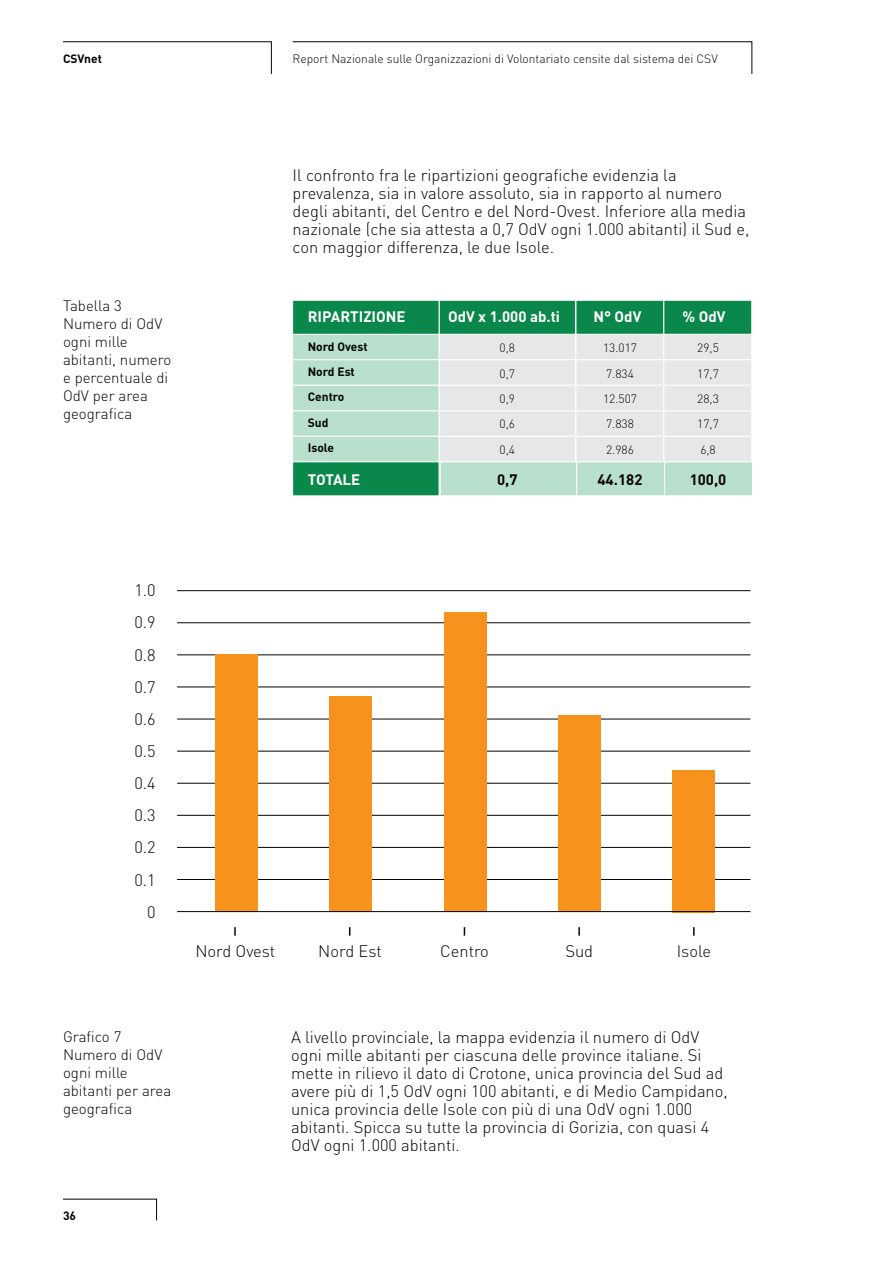
<style>
.page{position:relative;width:893px;height:1263px;background:#fff}
.page>*{position:absolute;margin:0;border:0;box-sizing:border-box;transform-origin:0 0}
.t1{font:300 16.5px/32.1px "DIN Pro";color:#040503}
.t2{font:300 15px/18px "DIN Pro";color:#040503}
.t3{font:700 15px "DIN Pro";color:#fff}
.t4{font:700 15px "DIN Pro";color:#040503}
.t5{font:300 12px/25.5px "DIN Pro";color:#040503;text-align:justify}
.t6{font:700 12px/25.2px "DIN Pro";color:#040503}
</style>
<div class="page">
<div style="left:439px;top:334px;width:137px;height:26px;background:#e6e7e9;border:1px solid #fff"></div>
<div style="left:576px;top:334px;width:88px;height:26px;background:#e6e7e9;border:1px solid #fff"></div>
<div style="left:664px;top:334px;width:88px;height:26px;background:#e6e7e9;border:1px solid #fff"></div>
<div style="left:292px;top:334px;width:147px;height:26px;background:#b9e0cc;border:1px solid #fff"></div>
<div style="left:439px;top:360px;width:137px;height:25px;background:#e6e7e9"></div>
<div style="left:576px;top:360px;width:88px;height:25px;background:#e6e7e9;border:1px solid #fff"></div>
<div style="left:664px;top:360px;width:88px;height:25px;background:#e6e7e9"></div>
<div style="left:292px;top:360px;width:147px;height:25px;background:#b9e0cc;border:1px solid #fff"></div>
<div style="left:439px;top:385px;width:137px;height:26px;background:#e6e7e9;border:1px solid #fff"></div>
<div style="left:576px;top:385px;width:88px;height:26px;background:#e6e7e9;border:1px solid #fff"></div>
<div style="left:664px;top:385px;width:88px;height:26px;background:#e6e7e9;border:1px solid #fff"></div>
<div style="left:292px;top:385px;width:147px;height:26px;background:#b9e0cc;border:1px solid #fff"></div>
<div style="left:439px;top:411px;width:137px;height:25px;background:#e6e7e9"></div>
<div style="left:576px;top:411px;width:88px;height:25px;background:#e6e7e9;border:1px solid #fff"></div>
<div style="left:664px;top:411px;width:88px;height:25px;background:#e6e7e9"></div>
<div style="left:292px;top:411px;width:147px;height:25px;background:#b9e0cc;border:1px solid #fff"></div>
<div style="left:439px;top:436px;width:137px;height:26px;background:#e6e7e9;border:1px solid #fff"></div>
<div style="left:576px;top:436px;width:88px;height:26px;background:#e6e7e9;border:1px solid #fff"></div>
<div style="left:664px;top:436px;width:88px;height:26px;background:#e6e7e9;border:1px solid #fff"></div>
<div style="left:292px;top:436px;width:147px;height:26px;background:#b9e0cc;border:1px solid #fff"></div>
<div style="left:439px;top:300px;width:137px;height:34px;background:#0a874a;border:1px solid #fff"></div>
<div style="left:576px;top:300px;width:88px;height:34px;background:#0a874a;border:1px solid #fff"></div>
<div style="left:664px;top:300px;width:88px;height:34px;background:#0a874a;border:1px solid #fff"></div>
<div style="left:292px;top:300px;width:147px;height:34px;background:#0a874a;border:1px solid #fff"></div>
<div style="left:440px;top:462px;width:137px;height:34px;background:#b9e0cc;border:1px solid #fff"></div>
<div style="left:576px;top:462px;width:89px;height:34px;background:#b9e0cc;border:1px solid #fff"></div>
<div style="left:664px;top:462px;width:89px;height:34px;background:#b9e0cc;border:1px solid #fff"></div>
<div style="left:292px;top:462px;width:147px;height:34px;background:#0a874a"></div>
<hr style="left:177px;top:879px;width:573px;height:1px;background:#040503">
<hr style="left:177px;top:847px;width:573px;height:1px;background:#040503">
<hr style="left:177px;top:815px;width:573px;height:1px;background:#040503">
<hr style="left:177px;top:751px;width:573px;height:1px;background:#040503">
<hr style="left:177px;top:783px;width:573px;height:1px;background:#040503">
<hr style="left:177px;top:719px;width:573px;height:1px;background:#040503">
<hr style="left:177px;top:686px;width:573px;height:1px;background:#040503">
<hr style="left:177px;top:654px;width:573px;height:1px;background:#040503">
<hr style="left:177px;top:622px;width:573px;height:1px;background:#040503">
<hr style="left:177px;top:590px;width:573px;height:1px;background:#040503">
<div style="left:215px;top:654px;width:43px;height:257px;background:#f7931d"></div>
<div style="left:673px;top:770px;width:42px;height:142px;background:#f7931d"></div>
<div style="left:329px;top:696px;width:43px;height:215px;background:#f7931d"></div>
<div style="left:444px;top:612px;width:42px;height:299px;background:#f7931d"></div>
<div style="left:558px;top:715px;width:43px;height:196px;background:#f7931d"></div>
<svg style="left:234px;top:927px;width:2px;height:9px"></svg>
<svg style="left:578px;top:927px;width:2px;height:9px"></svg>
<svg style="left:693px;top:927px;width:2px;height:9px"></svg>
<hr style="left:177px;top:911px;width:573px;height:1px;background:#040503">
<svg style="left:63px;top:41px;width:209px;height:33px"></svg>
<svg style="left:292px;top:41px;width:461px;height:33px"></svg>
<svg style="left:63px;top:1198px;width:94px;height:23px"></svg>
<p class="t6" style="left:63px;top:46px;width:40px">CSVnet</p>
<p class="t5" style="left:293px;top:46px;width:427px">Report Nazionale sulle Organizzazioni di Volontariato censite dal sistema dei CSV</p>
<p class="t2" style="left:63px;top:296px;width:110px">Tabella 3<br>Numero di OdV ogni mille abitanti, numero e percentuale di<br>OdV per area geografica</p>
<p class="t1" style="left:293px;top:165px;width:458px;line-height:18px">Il confronto fra le ripartizioni geografiche evidenzia la prevalenza, sia in valore assoluto, sia in rapporto al numero degli abitanti, del Centro e del Nord-Ovest. Inferiore alla media nazionale (che sia attesta a 0,7 OdV ogni 1.000 abitanti) il Sud e, con maggior differenza, le due Isole.</p>
<p class="t3" style="left:308px;top:306px;width:99px">RIPARTIZIONE</p>
<p class="t3" style="left:448px;top:306px;width:114px">OdV x 1.000 ab.ti</p>
<p class="t3" style="left:593px;top:306px;width:50px">N° OdV</p>
<p class="t3" style="left:682px;top:306px;width:44px">% OdV</p>
<p class="t6" style="left:308px;top:334px;width:61px">Nord Ovest<br>Nord Est<br>Centro<br>Sud<br>Isole</p>
<p class="t5" style="left:500px;top:334px;width:17px">0,8<br>0,7<br>0,9<br>0,6<br>0,4</p>
<p class="t4" style="left:497px;top:469px;width:22px">0,7</p>
<p class="t3" style="left:308px;top:469px;width:54px">TOTALE</p>
<p class="t5" style="left:603px;top:334px;width:36px;text-align:left">13.017<br>7.834<br>12.507<br>7.838<br>2.986</p>
<p class="t4" style="left:597px;top:469px;width:46px">44.182</p>
<p class="t5" style="left:697px;top:334px;width:23px">29,5<br>17,7<br>28,3<br>17,7<br>6,8</p>
<p class="t4" style="left:690px;top:469px;width:38px">100,0</p>
<p class="t1" style="left:134px;top:574px;width:23px;text-align:right">1.0<br>0.9<br>0.8<br>0.7<br>0.6<br>0.5<br>0.4<br>0.3<br>0.2<br>0.1<br>0</p>
<p class="t1" style="left:195px;top:934px;width:81px">Nord Ovest</p>
<p class="t1" style="left:318px;top:934px;width:65px">Nord Est</p>
<p class="t1" style="left:440px;top:934px;width:50px">Centro</p>
<p class="t1" style="left:565px;top:934px;width:29px">Sud</p>
<p class="t1" style="left:677px;top:934px;width:36px">Isole</p>
<p class="t2" style="left:63px;top:1027px;width:110px">Grafico 7<br>Numero di OdV ogni mille abitanti per area geografica</p>
<p class="t6" style="left:63px;top:1203px;width:15px">36</p>
<p class="t1" style="left:291px;top:1028px;width:438px;line-height:18px">A livello provinciale, la mappa evidenzia il numero di OdV ogni mille abitanti per ciascuna delle province italiane. Si mette in rilievo il dato di Crotone, unica provincia del Sud ad avere più di 1,5 OdV ogni 100 abitanti, e di Medio Campidano, unica provincia delle Isole con più di una OdV ogni 1.000 abitanti. Spicca su tutte la provincia di Gorizia, con quasi 4<br>OdV ogni 1.000 abitanti.</p>
</div>
